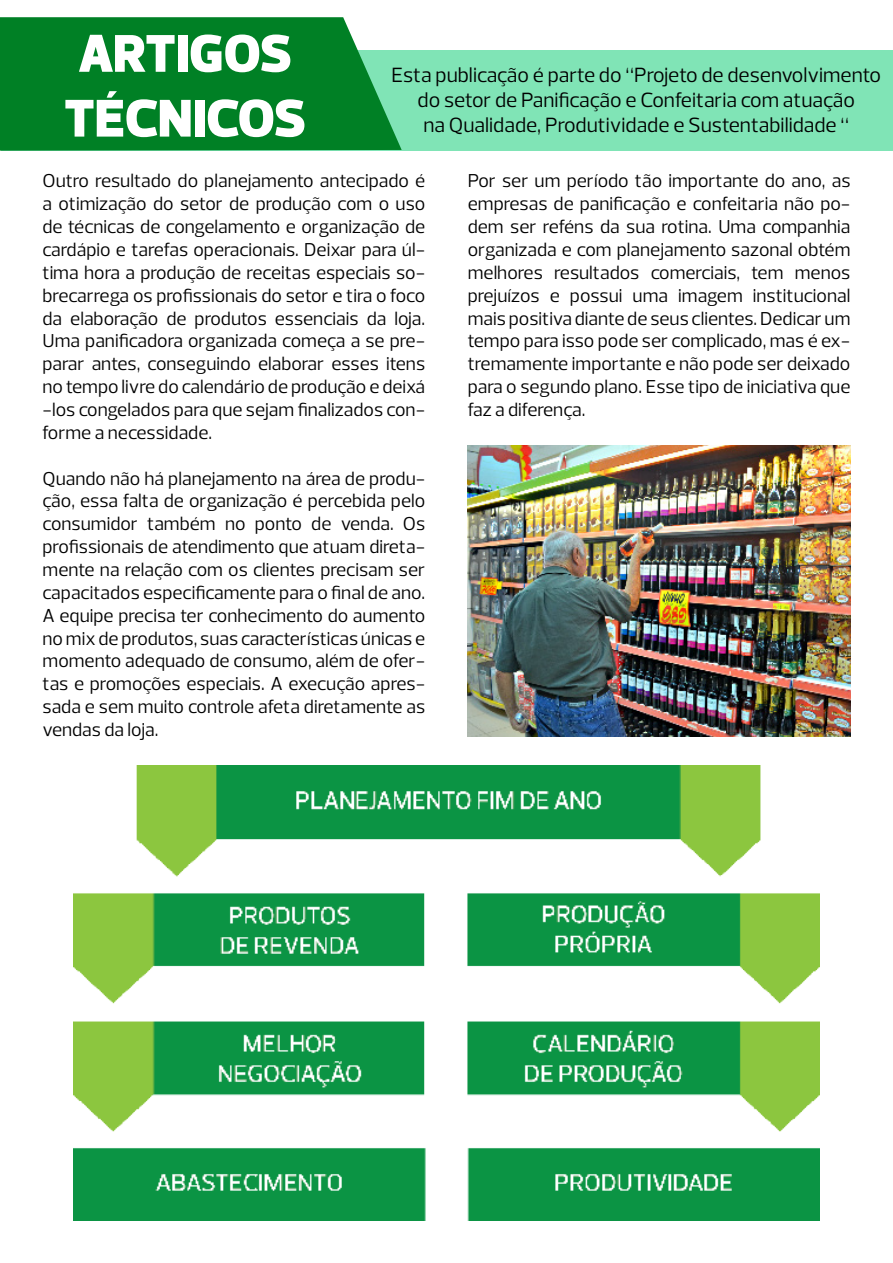
<style>
.page{position:relative;width:893px;height:1263px;background:#fff}
.page>*{position:absolute;margin:0;border:0;box-sizing:border-box;transform-origin:0 0}
.t1{font:900 54px/64.8px "Prelo";letter-spacing:-.01em;color:#fff}
.t2{font:21px/25.2px "Prelo";color:#000;text-align:center}
.t3{font:19.05px/22.8px "Prelo";color:#000;text-align:justify}
</style>
<div class="page">
<div style="left:1px;top:50px;width:892px;height:101px;background:#80e4b6"></div>
<svg style="left:0;top:17px;width:402px;height:134px;background:#0e8832"></svg>
<hr style="left:892px;top:151px;width:1px;height:1112px;background:#00c96c">
<img style="left:468px;top:446px;width:382px;height:291px">
<img style="left:73px;top:765px;width:747px;height:455px">
<h1 class="t1" style="left:64px;top:22px;width:243px">ARTIGOS<br>TÉCNICOS</h1>
<p class="t2" style="left:391px;top:62px;width:491px">Esta publicação é parte do “Projeto de desenvolvimento do setor de Panificação e Confeitaria com atuação<br>na Qualidade, Produtividade e Sustentabilidade “</p>
<p class="t3" style="left:43px;top:170px;width:384px">Outro resultado do planejamento antecipado é a otimização do setor de produção com o uso de técnicas de congelamento e organização de cardápio e tarefas operacionais. Deixar para úl&shy;tima hora a produção de receitas especiais so&shy;brecarrega os profissionais do setor e tira o foco da elaboração de produtos essenciais da loja.<br>Uma panificadora organizada começa a se pre&shy;parar antes, conseguindo elaborar esses itens no tempo livre do calendário de produção e deixá -los congelados para que sejam finalizados con&shy;forme a necessidade.</p>
<p class="t3" style="left:43px;top:467px;width:384px">Quando não há planejamento na área de produ&shy;ção, essa falta de organização é percebida pelo consumidor também no ponto de venda. Os profissionais de atendimento que atuam direta&shy;mente na relação com os clientes precisam ser capacitados especificamente para o final de ano.<br>A equipe precisa ter conhecimento do aumento no mix de produtos, suas características únicas e momento adequado de consumo, além de ofer&shy;tas e promoções especiais. A execução apres&shy;sada e sem muito controle afeta diretamente as vendas da loja.</p>
<p class="t3" style="left:468px;top:170px;width:384px">Por ser um período tão importante do ano, as empresas de panificação e confeitaria não po&shy;dem ser reféns da sua rotina. Uma companhia organizada e com planejamento sazonal obtém melhores resultados comerciais, tem menos prejuízos e possui uma imagem institucional mais positiva diante de seus clientes. Dedicar um tempo para isso pode ser complicado, mas é ex&shy;tremamente importante e não pode ser deixado para o segundo plano. Esse tipo de iniciativa que faz a diferença.</p>
</div>
